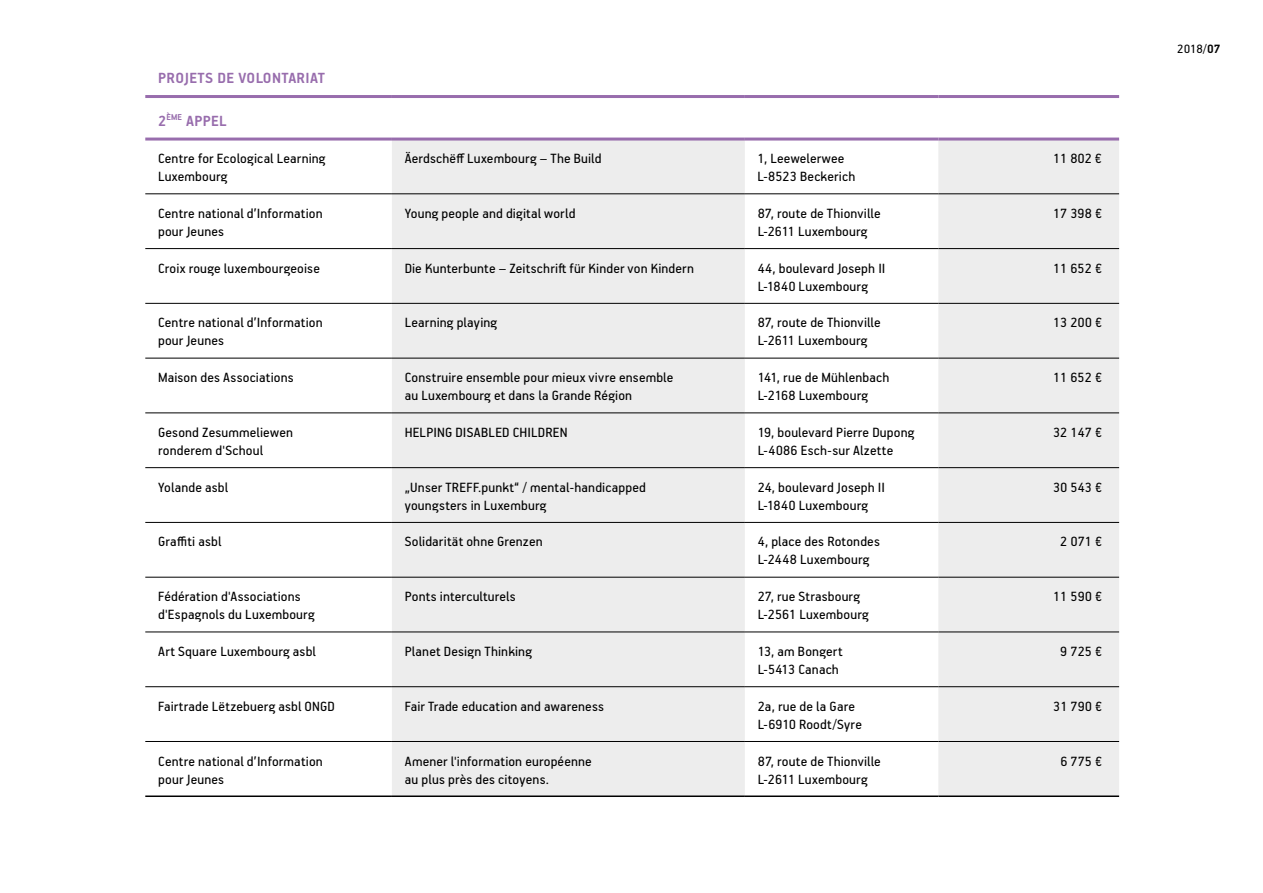
<style>
.page{position:relative;width:1263px;height:893px;background:#fff}
.page>*{position:absolute;margin:0;border:0;box-sizing:border-box;transform-origin:0 0}
.t1{font:700 16.5px "PF Handbook Pro";letter-spacing:.02em;color:#986dad}
.t2{font:15px/18px "PF Handbook Pro";letter-spacing:.01em;color:#000}
.t3{font:13.5px "PF Handbook Pro";color:#000}
.s1{font-weight:700}
</style>
<div class="page">
<div style="left:392px;top:141px;width:353px;height:654px;background:#ededed"></div>
<svg style="left:745px;top:194px;width:193px;height:494px"></svg>
<div style="left:938px;top:141px;width:181px;height:654px;background:#ededed"></div>
<hr style="left:145px;top:795px;width:247px;height:2px;background:#000">
<hr style="left:392px;top:795px;width:353px;height:2px;background:#000">
<hr style="left:745px;top:795px;width:193px;height:2px;background:#000">
<hr style="left:938px;top:795px;width:181px;height:2px;background:#000">
<hr style="left:145px;top:193px;width:247px;height:1px;background:#000">
<hr style="left:392px;top:193px;width:353px;height:1px;background:#000">
<hr style="left:745px;top:193px;width:193px;height:1px;background:#000">
<hr style="left:938px;top:193px;width:181px;height:1px;background:#000">
<hr style="left:145px;top:248px;width:247px;height:1px;background:#000">
<hr style="left:392px;top:248px;width:353px;height:1px;background:#000">
<hr style="left:745px;top:248px;width:193px;height:1px;background:#000">
<hr style="left:938px;top:248px;width:181px;height:1px;background:#000">
<hr style="left:145px;top:303px;width:247px;height:1px;background:#000">
<hr style="left:392px;top:303px;width:353px;height:1px;background:#000">
<hr style="left:745px;top:303px;width:193px;height:1px;background:#000">
<hr style="left:938px;top:303px;width:181px;height:1px;background:#000">
<hr style="left:145px;top:358px;width:247px;height:1px;background:#000">
<hr style="left:392px;top:358px;width:353px;height:1px;background:#000">
<hr style="left:745px;top:358px;width:193px;height:1px;background:#000">
<hr style="left:938px;top:358px;width:181px;height:1px;background:#000">
<hr style="left:145px;top:412px;width:247px;height:1px;background:#000">
<hr style="left:392px;top:412px;width:353px;height:1px;background:#000">
<hr style="left:745px;top:412px;width:193px;height:1px;background:#000">
<hr style="left:938px;top:412px;width:181px;height:1px;background:#000">
<hr style="left:145px;top:467px;width:247px;height:1px;background:#000">
<hr style="left:392px;top:467px;width:353px;height:1px;background:#000">
<hr style="left:745px;top:467px;width:193px;height:1px;background:#000">
<hr style="left:938px;top:467px;width:181px;height:1px;background:#000">
<hr style="left:145px;top:522px;width:247px;height:1px;background:#000">
<hr style="left:392px;top:522px;width:353px;height:1px;background:#000">
<hr style="left:745px;top:522px;width:193px;height:1px;background:#000">
<hr style="left:938px;top:522px;width:181px;height:1px;background:#000">
<hr style="left:145px;top:577px;width:247px;height:1px;background:#000">
<hr style="left:392px;top:577px;width:353px;height:1px;background:#000">
<hr style="left:745px;top:577px;width:193px;height:1px;background:#000">
<hr style="left:938px;top:577px;width:181px;height:1px;background:#000">
<hr style="left:145px;top:632px;width:247px;height:1px;background:#000">
<hr style="left:392px;top:632px;width:353px;height:1px;background:#000">
<hr style="left:745px;top:632px;width:193px;height:1px;background:#000">
<hr style="left:938px;top:632px;width:181px;height:1px;background:#000">
<hr style="left:145px;top:686px;width:247px;height:1px;background:#000">
<hr style="left:392px;top:686px;width:353px;height:1px;background:#000">
<hr style="left:745px;top:686px;width:193px;height:1px;background:#000">
<hr style="left:938px;top:686px;width:181px;height:1px;background:#000">
<hr style="left:145px;top:741px;width:247px;height:1px;background:#000">
<hr style="left:392px;top:741px;width:353px;height:1px;background:#000">
<hr style="left:745px;top:741px;width:193px;height:1px;background:#000">
<hr style="left:938px;top:741px;width:181px;height:1px;background:#000">
<hr style="left:145px;top:95px;width:247px;height:3px;background:#986dad">
<hr style="left:392px;top:95px;width:353px;height:3px;background:#986dad">
<hr style="left:745px;top:95px;width:193px;height:3px;background:#986dad">
<hr style="left:938px;top:95px;width:181px;height:3px;background:#986dad">
<hr style="left:145px;top:138px;width:247px;height:3px;background:#986dad">
<hr style="left:392px;top:138px;width:353px;height:3px;background:#986dad">
<hr style="left:745px;top:138px;width:193px;height:3px;background:#986dad">
<hr style="left:938px;top:138px;width:181px;height:3px;background:#986dad">
<p class="t1" style="left:158px;top:68px;width:169px">PROJETS DE VOLONTARIAT</p>
<p class="t1" style="left:158px;top:111px;width:70px">2<sup>ÈME</sup> APPEL</p>
<p class="t2" style="left:158px;top:149px;width:169px">Centre for Ecological Learning<br>Luxembourg</p>
<p class="t2" style="left:405px;top:149px;width:198px">Äerdschëff Luxembourg – The Build</p>
<p class="t2" style="left:758px;top:149px;width:99px">1, Leewelerwee<br>L-8523 Beckerich</p>
<p class="t2" style="left:1053px;top:149px;width:51px">11 802 €</p>
<p class="t2" style="left:158px;top:204px;width:166px">Centre national d’Information pour Jeunes</p>
<p class="t2" style="left:405px;top:204px;width:172px">Young people and digital world</p>
<p class="t2" style="left:758px;top:204px;width:125px">87, route de Thionville<br>L-2611 Luxembourg</p>
<p class="t2" style="left:1053px;top:204px;width:51px">17 398 €</p>
<p class="t2" style="left:158px;top:258px;width:163px">Croix rouge luxembourgeoise</p>
<p class="t2" style="left:405px;top:258px;width:291px">Die Kunterbunte – Zeitschrift für Kinder von Kindern</p>
<p class="t2" style="left:758px;top:258px;width:129px">44, boulevard Joseph II<br>L-1840 Luxembourg</p>
<p class="t2" style="left:1053px;top:258px;width:51px">11 652 €</p>
<p class="t2" style="left:158px;top:313px;width:166px">Centre national d’Information pour Jeunes</p>
<p class="t2" style="left:405px;top:313px;width:94px">Learning playing</p>
<p class="t2" style="left:758px;top:313px;width:125px">87, route de Thionville<br>L-2611 Luxembourg</p>
<p class="t2" style="left:1053px;top:313px;width:51px">13 200 €</p>
<p class="t2" style="left:158px;top:368px;width:137px">Maison des Associations</p>
<p class="t2" style="left:405px;top:368px;width:270px">Construire ensemble pour mieux vivre ensemble au Luxembourg et dans la Grande Région</p>
<p class="t2" style="left:758px;top:368px;width:133px">141, rue de Mühlenbach<br>L-2168 Luxembourg</p>
<p class="t2" style="left:1053px;top:368px;width:51px">11 652 €</p>
<p class="t2" style="left:158px;top:423px;width:136px">Gesond Zesummeliewen ronderem d'Schoul</p>
<p class="t2" style="left:405px;top:423px;width:164px">HELPING DISABLED CHILDREN</p>
<p class="t2" style="left:758px;top:423px;width:158px">19, boulevard Pierre Dupong<br>L-4086 Esch-sur Alzette</p>
<p class="t2" style="left:1053px;top:423px;width:51px">32 147 €</p>
<p class="t2" style="left:158px;top:478px;width:71px">Yolande asbl</p>
<p class="t2" style="left:405px;top:478px;width:243px">„Unser TREFF.punkt“ / mental-handicapped youngsters in Luxemburg</p>
<p class="t2" style="left:758px;top:478px;width:129px">24, boulevard Joseph II<br>L-1840 Luxembourg</p>
<p class="t2" style="left:1053px;top:478px;width:51px">30 543 €</p>
<p class="t2" style="left:158px;top:532px;width:65px">Graffiti asbl</p>
<p class="t2" style="left:405px;top:532px;width:139px">Solidarität ohne Grenzen</p>
<p class="t2" style="left:758px;top:532px;width:124px">4, place des Rotondes<br>L-2448 Luxembourg</p>
<p class="t2" style="left:1060px;top:532px;width:43px">2 071 €</p>
<p class="t2" style="left:158px;top:587px;width:158px">Fédération d'Associations d'Espagnols du Luxembourg</p>
<p class="t2" style="left:405px;top:587px;width:113px">Ponts interculturels</p>
<p class="t2" style="left:758px;top:587px;width:112px">27, rue Strasbourg<br>L-2561 Luxembourg</p>
<p class="t2" style="left:1053px;top:587px;width:51px">11 590 €</p>
<p class="t2" style="left:158px;top:642px;width:159px">Art Square Luxembourg asbl</p>
<p class="t2" style="left:405px;top:642px;width:129px">Planet Design Thinking</p>
<p class="t2" style="left:758px;top:642px;width:86px">13, am Bongert<br>L-5413 Canach</p>
<p class="t2" style="left:1060px;top:642px;width:43px">9 725 €</p>
<p class="t2" style="left:158px;top:697px;width:178px">Fairtrade Lëtzebuerg asbl ONGD</p>
<p class="t2" style="left:405px;top:697px;width:201px">Fair Trade education and awareness</p>
<p class="t2" style="left:758px;top:697px;width:106px">2a, rue de la Gare<br>L-6910 Roodt/Syre</p>
<p class="t2" style="left:1053px;top:697px;width:51px">31 790 €</p>
<p class="t2" style="left:158px;top:751px;width:166px">Centre national d’Information pour Jeunes</p>
<p class="t2" style="left:405px;top:751px;width:188px">Amener l'information européenne au plus près des citoyens.</p>
<p class="t2" style="left:758px;top:751px;width:125px">87, route de Thionville<br>L-2611 Luxembourg</p>
<p class="t2" style="left:1060px;top:751px;width:43px">6 775 €</p>
<p class="t3" style="left:1177px;top:40px;width:45px">2018/<span class="s1">07</span></p>
</div>
